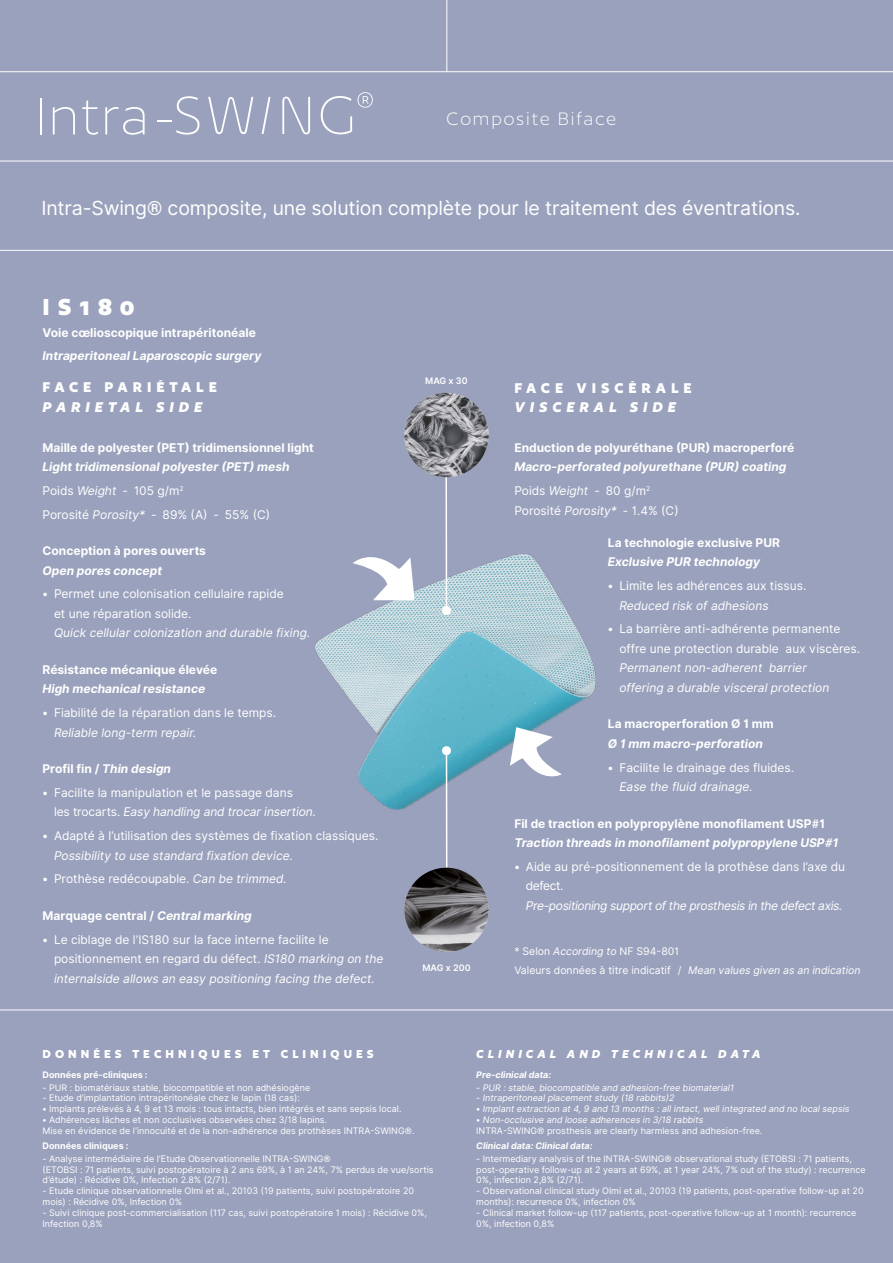
<style>
.page{position:relative;width:893px;height:1263px;background:#9aa1bc}
.page>*{position:absolute;margin:0;border:0;box-sizing:border-box;transform-origin:0 0}
.t1{font:700 27px "Author";letter-spacing:.3em;color:#fff}
.t2{font:300 21px "Author";letter-spacing:.09em;color:#fff}
.t3{font:19.5px "Inter UI";letter-spacing:-.01em;color:#fff}
.t4{font:700 16.5px "Author";letter-spacing:.3em;color:#fff}
.t5{font:italic 700 16.5px "Author";letter-spacing:.3em;color:#fff}
.t6{font:700 13.5px "Author";letter-spacing:.3em;color:#fff}
.t7{font:italic 700 13.5px "Author";letter-spacing:.3em;color:#fff}
.t8{font:12px/19.5px "Inter UI";color:#fff}
.t9{font:italic 700 12px/23.7px "Inter UI";color:#fff}
.t10{font:700 12px "Inter UI";color:#fff}
.t11{font:italic 12px/19.5px "Inter UI";color:#fff}
.t12{font:italic 12px "Inter UI";letter-spacing:-.03em;color:#fff}
.t13{font:10.5px/19.5px "Inter UI";color:#fff}
.t14{font:9px/10.8px "Inter UI";color:#fff}
.t15{font:italic 9px "Inter UI";color:#fff}
.t16{font:italic 700 9px "Inter UI";color:#fff}
.t17{font:700 9px "Inter UI";color:#fff}
.t18{font:600 9px "Inter UI";color:#fff}
.s1{font-weight:400;font-style:normal}
.s2{font-weight:400}
.s3{font-style:italic}
</style>
<div class="page">
<img style="left:315px;top:539px;width:281px;height:277px">
<svg style="left:353px;top:546px;width:62px;height:54px"></svg>
<hr style="left:445px;top:420px;width:2px;height:190px;background:#fff">
<svg style="left:441px;top:605px;width:11px;height:10px"></svg>
<hr style="left:446px;top:751px;width:2px;height:190px;background:#fff">
<svg style="left:441px;top:745px;width:11px;height:11px"></svg>
<img style="left:404px;top:868px;width:85px;height:84px;border-radius:42px">
<svg style="left:510px;top:727px;width:52px;height:58px"></svg>
<img style="left:404px;top:393px;width:85px;height:84px;border-radius:42px">
<hr style="left:40px;top:98px;width:2px;height:36px;background:#fff">
<svg style="left:53px;top:107px;width:22px;height:27px"></svg>
<svg style="left:82px;top:100px;width:16px;height:35px"></svg>
<svg style="left:105px;top:107px;width:40px;height:28px"></svg>
<svg style="left:157px;top:96px;width:42px;height:39px"></svg>
<svg style="left:208px;top:97px;width:45px;height:37px"></svg>
<svg style="left:262px;top:97px;width:9px;height:37px"></svg>
<svg style="left:282px;top:97px;width:28px;height:37px"></svg>
<svg style="left:321px;top:92px;width:52px;height:42px"></svg>
<hr style="left:0;top:71px;width:893px;height:1px;background:#fff">
<hr style="left:0;top:161px;width:893px;height:1px;background:#fff">
<hr style="left:0;top:1009px;width:893px;height:1px;background:#fff">
<hr style="left:446px;top:0;width:1px;height:72px;background:#fff">
<hr style="left:0;top:250px;width:893px;height:1px;background:#fff">
<h2 class="t2" style="left:446px;top:109px;width:171px">Composite Biface</h2>
<h3 class="t3" style="left:41px;top:194px;width:760px">Intra-Swing® composite, une solution complète pour le traitement des éventrations.</h3>
<h1 class="t1" style="left:43px;top:293px;width:93px">IS180</h1>
<h3 class="t10" style="left:43px;top:325px;width:215px">Voie cœlioscopique intrapéritonéale</h3>
<h3 class="t9" style="left:43px;top:344px;width:220px">Intraperitoneal Laparoscopic surgery</h3>
<h3 class="t4" style="left:43px;top:379px;width:176px">FACE PARIÉTALE</h3>
<h3 class="t5" style="left:43px;top:399px;width:161px">PARIETAL SIDE</h3>
<h3 class="t10" style="left:43px;top:439px;width:273px">Maille de polyester (PET) tridimensionnel light</h3>
<h3 class="t9" style="left:43px;top:455px;width:249px">Light tridimensional polyester (PET) mesh<br><span class="s1">Poids</span> <span class="s2">Weight -</span> <span class="s1">105 g/m</span><sup>2<br></sup><span class="s1">Porosité</span> <span class="s2">Porosity*</span> <span class="s1">- 89% (A) - 55% (C)</span></h3>
<h3 class="t10" style="left:43px;top:542px;width:165px">Conception à pores ouverts</h3>
<h3 class="t9" style="left:43px;top:559px;width:121px">Open pores concept</h3>
<h3 class="t8" style="left:54px;top:584px;width:231px;text-indent:-11px">• Permet une colonisation cellulaire rapide et une réparation solide.</h3>
<h3 class="t11" style="left:54px;top:623px;width:258px">Quick cellular colonization and durable fixing.</h3>
<h3 class="t10" style="left:43px;top:661px;width:176px">Résistance mécanique élevée</h3>
<h3 class="t9" style="left:43px;top:678px;width:164px">High mechanical resistance</h3>
<h3 class="t8" style="left:43px;top:703px;width:235px">• Fiabilité de la réparation dans le temps.</h3>
<h3 class="t11" style="left:54px;top:723px;width:144px">Reliable long-term repair.</h3>
<h3 class="t10" style="left:43px;top:760px;width:130px">Profil fin / <span class="s3">Thin design</span></h3>
<h3 class="t8" style="left:54px;top:783px;width:264px;text-indent:-11px">• Facilite la manipulation et le passage dans<br>les trocarts. <span class="s3">Easy handling and trocar insertion.</span></h3>
<h3 class="t8" style="left:43px;top:826px;width:337px">• Adapté à l’utilisation des systèmes de fixation classiques.</h3>
<h3 class="t11" style="left:54px;top:846px;width:241px">Possibility to use standard fixation device.</h3>
<h3 class="t8" style="left:43px;top:869px;width:246px">• Prothèse redécoupable. <span class="s3">Can be trimmed.</span></h3>
<h3 class="t10" style="left:43px;top:907px;width:211px">Marquage central / <span class="s3">Central marking</span></h3>
<h3 class="t8" style="left:54px;top:930px;width:331px;text-indent:-11px">• Le ciblage de l’IS180 sur la face interne facilite le positionnement en regard du défect. <span class="s3">IS180 marking on the internalside allows an easy positioning facing the defect.</span></h3>
<p class="t18" style="left:425px;top:374px;width:44px">MAG x 30</p>
<p class="t18" style="left:422px;top:961px;width:50px">MAG x 200</p>
<h3 class="t4" style="left:514px;top:379px;width:179px">FACE VISCÉRALE</h3>
<h3 class="t5" style="left:514px;top:399px;width:163px">VISCERAL SIDE</h3>
<h3 class="t10" style="left:514px;top:439px;width:282px">Enduction de polyuréthane (PUR) macroperforé</h3>
<h3 class="t9" style="left:514px;top:456px;width:274px">Macro-perforated polyurethane (PUR) coating<br><span class="s1">Poids</span> <span class="s2">Weight -</span> <span class="s1">80 g/m</span><sup>2</sup></h3>
<h3 class="t8" style="left:514px;top:501px;width:166px">Porosité <span class="s3">Porosity*</span> - 1.4% (C)</h3>
<h3 class="t10" style="left:608px;top:534px;width:174px">La technologie exclusive PUR</h3>
<h3 class="t9" style="left:608px;top:551px;width:154px">Exclusive PUR technology</h3>
<h3 class="t8" style="left:608px;top:576px;width:200px">• Limite les adhérences aux tissus.</h3>
<h3 class="t11" style="left:619px;top:596px;width:151px">Reduced risk of adhesions</h3>
<h3 class="t8" style="left:619px;top:619px;width:242px;text-indent:-11px">• La barrière anti-adhérente permanente offre une protection durable aux viscères.</h3>
<h3 class="t11" style="left:619px;top:658px;width:211px">Permanent non-adherent barrier offering a durable visceral protection</h3>
<h3 class="t10" style="left:608px;top:716px;width:167px">La macroperforation Ø 1 mm</h3>
<h3 class="t9" style="left:608px;top:732px;width:157px">Ø 1 mm macro-perforation</h3>
<h3 class="t8" style="left:608px;top:758px;width:188px">• Facilite le drainage des fluides.</h3>
<h3 class="t11" style="left:619px;top:777px;width:135px">Ease the fluid drainage.</h3>
<h3 class="t10" style="left:514px;top:815px;width:312px">Fil de traction en polypropylène monofilament USP#1</h3>
<h3 class="t9" style="left:514px;top:831px;width:326px">Traction threads in monofilament polypropylene USP#1</h3>
<h3 class="t8" style="left:526px;top:857px;width:321px;text-indent:-11px">• Aide au pré-positionnement de la prothèse dans l’axe du defect.</h3>
<h3 class="t12" style="left:526px;top:897px;width:318px">Pre-positioning support of the prosthesis in the defect axis.</h3>
<p class="t13" style="left:514px;top:941px;width:348px">* Selon <span class="s3">According to</span> NF S94-801<br>Valeurs données à titre indicatif / <span class="s3">Mean values given as an indication</span></p>
<h3 class="t6" style="left:43px;top:1047px;width:333px">DONNÉES TECHNIQUES ET CLINIQUES</h3>
<p class="t17" style="left:43px;top:1068px;width:107px">Données pré-cliniques :</p>
<p class="t14" style="left:43px;top:1082px;width:269px">- PUR : biomatériaux stable, biocompatible et non adhésiogène</p>
<p class="t14" style="left:43px;top:1093px;width:259px">- Etude d’implantation intrapéritonéale chez le lapin (18 cas):</p>
<p class="t14" style="left:43px;top:1104px;width:360px">• Implants prélevés à 4, 9 et 13 mois : tous intacts, bien intégrés et sans sepsis local.</p>
<p class="t14" style="left:43px;top:1114px;width:373px">• Adhérences lâches et non occlusives observées chez 3/18 lapins.<br>Mise en évidence de l’innocuité et de la non-adhérence des prothèses INTRA-SWING®.</p>
<p class="t17" style="left:43px;top:1139px;width:88px">Données cliniques :</p>
<p class="t14" style="left:43px;top:1153px;width:393px">- Analyse intermédiaire de l’Etude Observationnelle INTRA-SWING®<br>(ETOBSI : 71 patients, suivi postopératoire à 2 ans 69%, à 1 an 24%, 7% perdus de vue/sortis d’étude) : Récidive 0%, Infection 2.8% (2/71).</p>
<p class="t14" style="left:43px;top:1186px;width:373px">- Etude clinique observationnelle Olmi et al., 20103 (19 patients, suivi postopératoire 20 mois) : Récidive 0%, Infection 0%</p>
<p class="t14" style="left:43px;top:1207px;width:386px">- Suivi clinique post-commercialisation (117 cas, suivi postopératoire 1 mois) : Récidive 0%,<br>Infection 0,8%</p>
<h3 class="t7" style="left:476px;top:1047px;width:286px">CLINICAL AND TECHNICAL DATA</h3>
<p class="t16" style="left:476px;top:1068px;width:76px">Pre-clinical data:</p>
<p class="t15" style="left:476px;top:1081px;width:259px">- PUR : stable, biocompatible and adhesion-free biomaterial1</p>
<p class="t15" style="left:476px;top:1092px;width:200px">- Intraperitoneal placement study (18 rabbits)2</p>
<p class="t15" style="left:476px;top:1102px;width:375px">• Implant extraction at 4, 9 and 13 months : all intact, well integrated and no local sepsis</p>
<p class="t15" style="left:476px;top:1113px;width:229px">• Non-occlusive and loose adherences in 3/18 rabbits</p>
<p class="t14" style="left:476px;top:1125px;width:288px">INTRA-SWING® prosthesis are clearly harmless and adhesion-free.</p>
<p class="t16" style="left:476px;top:1139px;width:118px">Clinical data: Clinical data:</p>
<p class="t14" style="left:476px;top:1153px;width:391px">- Intermediary analysis of the INTRA-SWING® observational study (ETOBSI : 71 patients, post-operative follow-up at 2 years at 69%, at 1 year 24%, 7% out of the study) : recurrence<br>0%, infection 2,8% (2/71).</p>
<p class="t14" style="left:476px;top:1186px;width:389px">- Observational clinical study Olmi et al., 20103 (19 patients, post-operative follow-up at 20 months): recurrence 0%, infection 0%</p>
<p class="t14" style="left:476px;top:1207px;width:381px">- Clinical market follow-up (117 patients, post-operative follow-up at 1 month): recurrence<br>0%, infection 0,8%</p>
</div>
